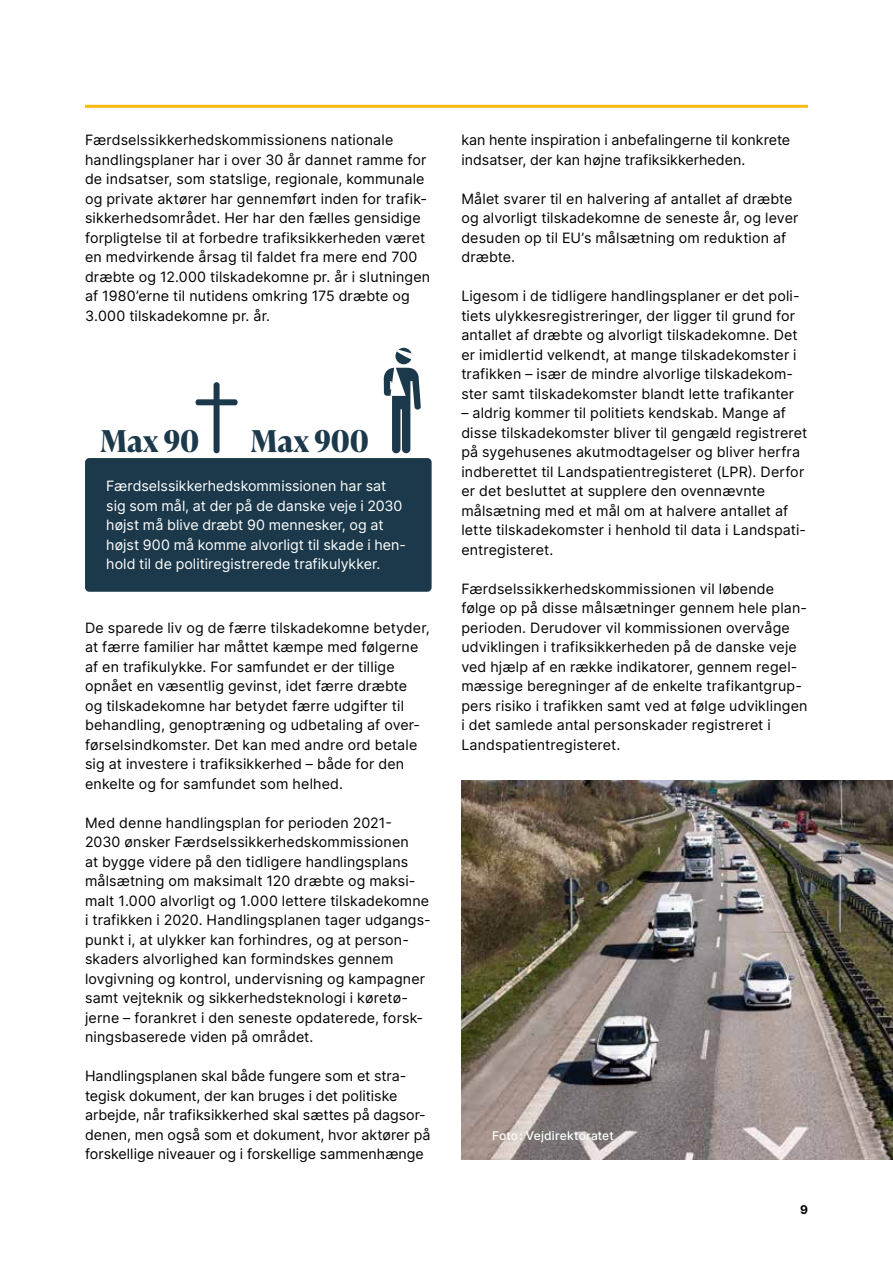
<style>
.page{position:relative;width:893px;height:1263px;background:#fff}
.page>*{position:absolute;margin:0;border:0;box-sizing:border-box;transform-origin:0 0}
.t1{font:700 30px "Ivy Presto Headline";letter-spacing:.01em;color:#1b394a}
.t2{font:14.25px/19.5px "Inter";letter-spacing:.01em;color:#000}
.t3{font:14.25px/19.5px "Inter";color:#fff}
.t4{font:12px "Inter Regular 5";letter-spacing:.01em;color:#fff}
.t5{font:12px "Inter Regular 3";color:#000}
.s1{font-family:"Inter Regular 2"}
</style>
<div class="page">
<div style="left:85px;top:458px;width:347px;height:134px;background:#1b394a;border-radius:4px"></div>
<hr style="left:0;top:0;width:1px;height:1263px;background:#1b394a">
<img style="left:461px;top:780px;width:432px;height:379px">
<hr style="left:85px;top:105px;width:723px;height:3px;background:#f9ba0d">
<div style="left:214px;top:382px;width:6px;height:71px;background:#1b394a;border-radius:3px"></div>
<div style="left:196px;top:399px;width:42px;height:6px;background:#1b394a;border-radius:2px"></div>
<div style="left:395px;top:348px;width:17px;height:16px;background:#1b394a;border-radius:50%"></div>
<svg style="left:384px;top:367px;width:37px;height:86px"></svg>
<svg style="left:397px;top:350px;width:15px;height:9px"></svg>
<p class="t2" style="left:85px;top:130px;width:347px">Færdselssikkerhedskommissionens nationale <span class="s1">handlingsplaner har i over 30 år dannet ramme for </span>de indsatser, som statslige, regionale, kommunale og private aktører har gennemført inden for trafik&shy;sikkerhedsområdet. Her har den fælles gensidige forpligtelse til at forbedre trafiksikkerheden været en medvirkende årsag til faldet fra mere end 700 dræbte og 12.000 tilskadekomne pr. år i slutningen <span class="s1">af 1980’erne til nutidens omkring 175 dræbte og 3.000 tilskadekomne pr. år.</span></p>
<p class="t1" style="left:100px;top:419px;width:101px">Max 90</p>
<p class="t1" style="left:251px;top:419px;width:120px">Max 900</p>
<p class="t3" style="left:106px;top:476px;width:301px">Færdselssikkerhedskommissionen har sat <span class="s1">sig som mål, at der på de danske veje i 2030 </span>højst må blive dræbt 90 mennesker, og at højst 900 må komme alvorligt til skade i hen&shy;hold til de politiregistrerede trafikulykker.</p>
<p class="t2" style="left:85px;top:618px;width:346px">De sparede liv og de færre tilskadekomne betyder, at færre familier har måttet kæmpe med følgerne af en trafikulykke. For samfundet er der tillige opnået en væsentlig gevinst, idet færre dræbte<br>og tilskadekomne har betydet færre udgifter til behandling, genoptræning og udbetaling af over&shy;førselsindkomster. Det kan med andre ord betale sig at investere i trafiksikkerhed – både for den enkelte og for samfundet som helhed.</p>
<p class="t2" style="left:85px;top:812px;width:347px"><span class="s1">Med denne handlingsplan for perioden 2021- 2030 ønsker Færdselssikkerhedskommissionen<br></span>at bygge videre på den tidligere handlingsplans målsætning om maksimalt 120 dræbte og maksi&shy;malt 1.000 alvorligt og 1.000 lettere tilskadekomne i trafikken i 2020. Handlingsplanen tager udgangs&shy;punkt i, at ulykker kan forhindres, og at person&shy;skaders alvorlighed kan formindskes gennem lovgivning og kontrol, undervisning og kampagner samt vejteknik og sikkerhedsteknologi i køretø&shy;jerne – forankret i den seneste opdaterede, forsk&shy;ningsbaserede viden på området.</p>
<p class="t2" style="left:85px;top:1066px;width:347px">Handlingsplanen skal både fungere som et stra&shy;tegisk dokument, der kan bruges i det politiske arbejde, når trafiksikkerhed skal sættes på dagsor&shy;denen, men også som et dokument, hvor aktører på forskellige niveauer og i forskellige sammenhænge</p>
<p class="t2" style="left:461px;top:130px;width:330px">kan hente inspiration i anbefalingerne til konkrete indsatser, der kan højne trafiksikkerheden.</p>
<p class="t2" style="left:461px;top:188px;width:339px">Målet svarer til en halvering af antallet af dræbte og alvorligt tilskadekomne de seneste år, og lever desuden op til EU’s målsætning om reduktion af dræbte.</p>
<p class="t2" style="left:461px;top:286px;width:340px">Ligesom i de tidligere handlingsplaner er det poli&shy;tiets ulykkesregistreringer, der ligger til grund for antallet af dræbte og alvorligt tilskadekomne. Det er imidlertid velkendt, at mange tilskadekomster i trafikken – især de mindre alvorlige tilskadekom&shy;ster samt tilskadekomster blandt lette trafikanter</p>
<p class="t2" style="left:461px;top:403px;width:347px">– aldrig kommer til politiets kendskab. Mange af disse tilskadekomster bliver til gengæld registreret på sygehusenes akutmodtagelser og bliver herfra <span class="s1">indberettet til Landspatientregisteret (LPR). Derfor </span>er det besluttet at supplere den ovennævnte målsætning med et mål om at halvere antallet af lette tilskadekomster i henhold til data i Landspati&shy;entregisteret.</p>
<p class="t2" style="left:461px;top:578px;width:348px">Færdselssikkerhedskommissionen vil løbende følge op på disse målsætninger gennem hele plan&shy;perioden. Derudover vil kommissionen overvåge udviklingen i trafiksikkerheden på de danske veje ved hjælp af en række indikatorer, gennem regel&shy;mæssige beregninger af de enkelte trafikantgrup&shy;pers risiko i trafikken samt ved at følge udviklingen i det samlede antal personskader registreret i Landspatientregisteret.</p>
<p class="t4" style="left:492px;top:1127px;width:123px">Foto: Vejdirektoratet</p>
<p class="t5" style="left:800px;top:1200px;width:9px">9</p>
</div>
